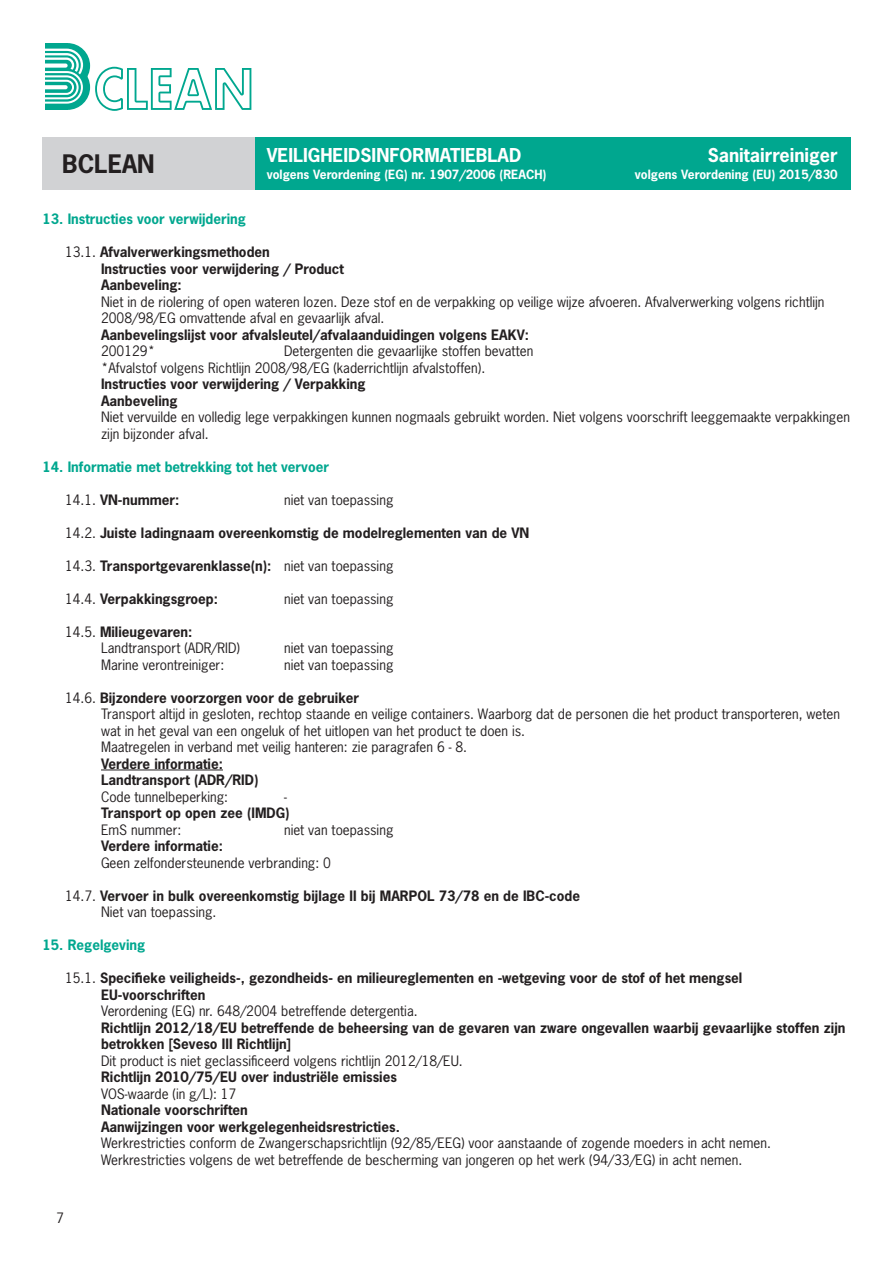
<style>
.page{position:relative;width:893px;height:1263px;background:#fff}
.page>*{position:absolute;margin:0;border:0;box-sizing:border-box;transform-origin:0 0}
.t1{font:700 24px "News Gothic Std";color:#231f20}
.t2{font:700 18px "News Gothic Std";color:#fff}
.t3{font:13.5px/16.5px "News Gothic Std";color:#231f20}
.t4{font:700 13.5px/16.5px "News Gothic Std";color:#231f20}
.t5{font:700 13.5px "News Gothic Std";color:#00a78f}
.t6{font:700 12px "News Gothic Std";color:#fff}
.s1{font-weight:400}
.s2{font-weight:700}
</style>
<div class="page">
<svg style="left:45px;top:43px;width:206px;height:68px"></svg>
<div style="left:43px;top:137px;width:212px;height:53px;background:#d1d2d4"></div>
<div style="left:255px;top:137px;width:595px;height:53px;background:#00a78f"></div>
<hr style="left:101px;top:770px;width:122px;height:1px;background:#231f20">
<h1 class="t1" style="left:62px;top:148px;width:94px">BCLEAN</h1>
<h2 class="t2" style="left:267px;top:143px;width:256px">VEILIGHEIDSINFORMATIEBLAD</h2>
<h2 class="t2" style="left:708px;top:143px;width:132px">Sanitairreiniger</h2>
<p class="t6" style="left:267px;top:167px;width:281px">volgens Verordening (EG) nr. 1907/2006 (REACH)</p>
<p class="t6" style="left:635px;top:167px;width:204px">volgens Verordening (EU) 2015/830</p>
<p class="t5" style="left:43px;top:210px;width:205px">13. Instructies voor verwijdering</p>
<p class="t4" style="left:101px;top:243px;width:244px;text-indent:-36px"><span class="s1">13.1.</span> Afvalverwerkingsmethoden<br>Instructies voor verwijdering / Product<br>Aanbeveling:</p>
<p class="t3" style="left:101px;top:293px;width:725px">Niet in de riolering of open wateren lozen. Deze stof en de verpakking op veilige wijze afvoeren. Afvalverwerking volgens richtlijn<br>2008/98/EG omvattende afval en gevaarlijk afval.</p>
<p class="t4" style="left:101px;top:326px;width:430px">Aanbevelingslijst voor afvalsleutel/afvalaanduidingen volgens EAKV:</p>
<p class="t3" style="left:101px;top:343px;width:55px">200129*</p>
<p class="t3" style="left:101px;top:343px;width:434px;text-indent:183px">Detergenten die gevaarlijke stoffen bevatten *Afvalstof volgens Richtlijn 2008/98/EG (kaderrichtlijn afvalstoffen).</p>
<p class="t4" style="left:101px;top:375px;width:266px">Instructies voor verwijdering / Verpakking<br>Aanbeveling</p>
<p class="t3" style="left:101px;top:409px;width:750px">Niet vervuilde en volledig lege verpakkingen kunnen nogmaals gebruikt worden. Niet volgens voorschrift leeggemaakte verpakkingen zijn bijzonder afval.</p>
<p class="t5" style="left:43px;top:457px;width:288px">14. Informatie met betrekking tot het vervoer</p>
<p class="t4" style="left:65px;top:491px;width:116px"><span class="s1">14.1.</span> VN-nummer:</p>
<p class="t3" style="left:284px;top:491px;width:111px">niet van toepassing</p>
<p class="t4" style="left:65px;top:524px;width:466px"><span class="s1">14.2.</span> Juiste ladingnaam overeenkomstig de modelreglementen van de VN</p>
<p class="t4" style="left:65px;top:557px;width:330px"><span class="s1">14.3.</span> Transportgevarenklasse(n): <span class="s1">niet van toepassing</span></p>
<p class="t4" style="left:65px;top:590px;width:155px"><span class="s1">14.4.</span> Verpakkingsgroep:</p>
<p class="t3" style="left:284px;top:590px;width:111px">niet van toepassing</p>
<p class="t3" style="left:101px;top:623px;width:140px;text-indent:-36px">14.5. <span class="s2">Milieugevaren:<br></span>Landtransport (ADR/RID)</p>
<p class="t3" style="left:284px;top:639px;width:111px">niet van toepassing</p>
<p class="t3" style="left:101px;top:656px;width:125px">Marine verontreiniger:</p>
<p class="t3" style="left:284px;top:656px;width:111px">niet van toepassing</p>
<p class="t3" style="left:101px;top:689px;width:741px;text-indent:-36px">14.6. <span class="s2">Bijzondere voorzorgen voor de gebruiker<br></span>Transport altijd in gesloten, rechtop staande en veilige containers. Waarborg dat de personen die het product transporteren, weten wat in het geval van een ongeluk of het uitlopen van het product te doen is.<br>Maatregelen in verband met veilig hanteren: zie paragrafen 6 - 8.</p>
<p class="t4" style="left:101px;top:755px;width:159px">Verdere informatie:<br>Landtransport (ADR/RID)</p>
<p class="t3" style="left:101px;top:788px;width:129px">Code tunnelbeperking:</p>
<p class="t3" style="left:284px;top:788px;width:4px">-</p>
<p class="t4" style="left:101px;top:804px;width:190px">Transport op open zee (IMDG)</p>
<p class="t3" style="left:101px;top:821px;width:82px">EmS nummer:</p>
<p class="t3" style="left:284px;top:821px;width:111px">niet van toepassing</p>
<p class="t4" style="left:101px;top:837px;width:123px">Verdere informatie:</p>
<p class="t3" style="left:101px;top:854px;width:231px">Geen zelfondersteunende verbranding: 0</p>
<p class="t4" style="left:101px;top:887px;width:481px;text-indent:-36px"><span class="s1">14.7.</span> Vervoer in bulk overeenkomstig bijlage II bij MARPOL 73/78 en de IBC-code<br><span class="s1">Niet van toepassing.</span></p>
<p class="t5" style="left:43px;top:936px;width:104px">15. Regelgeving</p>
<p class="t4" style="left:101px;top:969px;width:643px;text-indent:-36px"><span class="s1">15.1.</span> Specifieke veiligheids-, gezondheids- en milieureglementen en -wetgeving voor de stof of het mengsel<br>EU-voorschriften</p>
<p class="t3" style="left:101px;top:1002px;width:318px">Verordening (EG) nr. 648/2004 betreffende detergentia.</p>
<p class="t4" style="left:101px;top:1019px;width:746px">Richtlijn 2012/18/EU betreffende de beheersing van de gevaren van zware ongevallen waarbij gevaarlijke stoffen zijn betrokken [Seveso III Richtlijn]</p>
<p class="t3" style="left:101px;top:1052px;width:363px">Dit product is niet geclassificeerd volgens richtlijn 2012/18/EU.</p>
<p class="t4" style="left:101px;top:1068px;width:297px">Richtlijn 2010/75/EU over industriële emissies</p>
<p class="t3" style="left:101px;top:1085px;width:137px">VOS-waarde (in g/L): 17</p>
<p class="t4" style="left:101px;top:1101px;width:300px">Nationale voorschriften<br>Aanwijzingen voor werkgelegenheidsrestricties.</p>
<p class="t3" style="left:101px;top:1134px;width:671px">Werkrestricties conform de Zwangerschapsrichtlijn (92/85/EEG) voor aanstaande of zogende moeders in acht nemen.<br>Werkrestricties volgens de wet betreffende de bescherming van jongeren op het werk (94/33/EG) in acht nemen.</p>
<p class="t3" style="left:56px;top:1210px;width:9px">7</p>
</div>
